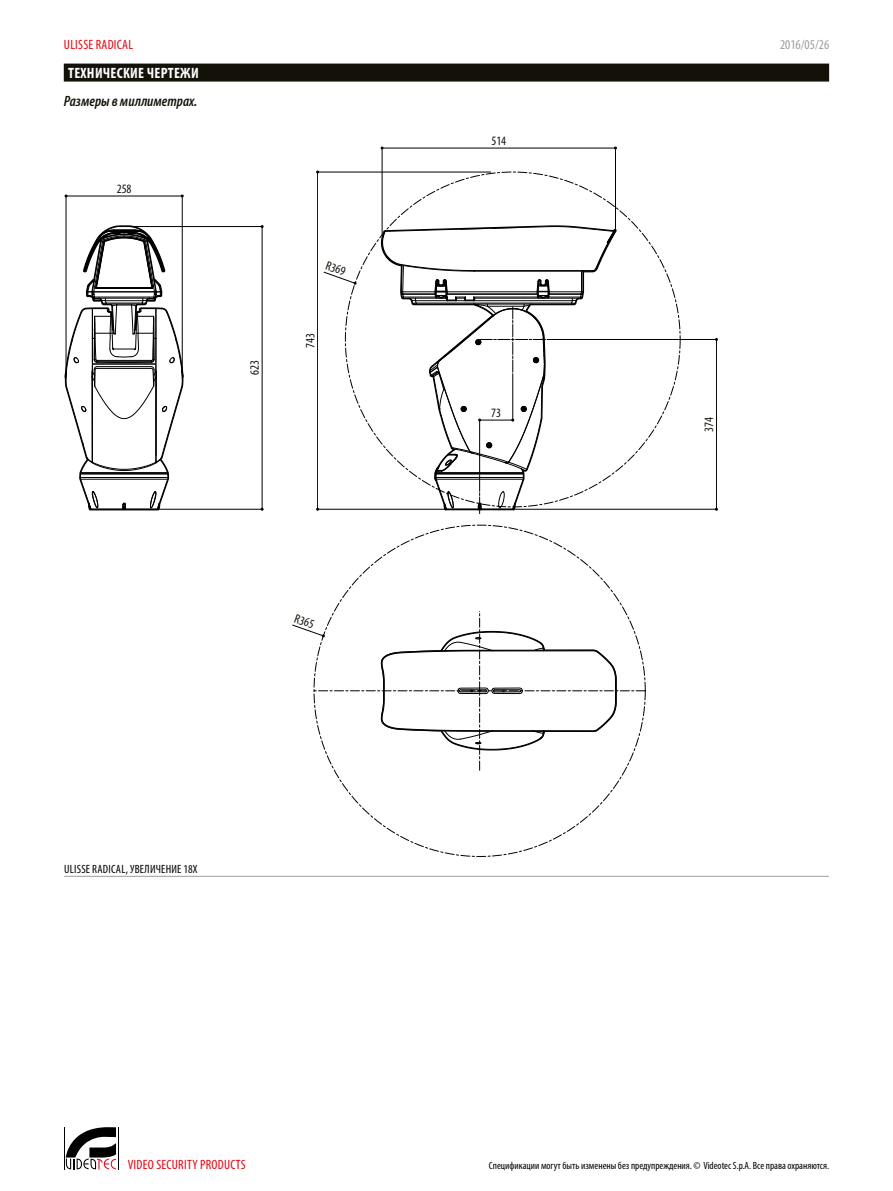
<style>
.page{position:relative;width:893px;height:1191px;background:#fff}
.page>*{position:absolute;margin:0;border:0;box-sizing:border-box;transform-origin:0 0}
.t1{font:italic 600 condensed 15px "Myriad Pro";color:#131108}
.t2{font:700 condensed 15px "Myriad Pro";letter-spacing:.02em;color:#fff}
.t3{font:condensed 13.5px "Myriad Pro";letter-spacing:.02em;color:#e30613}
.t4{font:condensed 13.5px "Myriad Pro";color:#9d9d9c}
.t5{font:condensed 12.75px "Myriad Pro";color:#131108}
.t6{font:condensed 12px "Myriad Pro";letter-spacing:.02em;color:#000}
.t7{font:condensed 10.5px "Myriad Pro";color:#000}
</style>
<div class="page">
<hr style="left:64px;top:1127px;width:1px;height:42px;background:#000">
<hr style="left:118px;top:1127px;width:1px;height:42px;background:#000">
<svg style="left:66px;top:1127px;width:50px;height:42px"></svg>
<div style="left:64px;top:64px;width:765px;height:18px;background:#131108"></div>
<svg style="left:65px;top:225px;width:119px;height:286px"></svg>
<hr style="left:66px;top:196px;width:1px;height:183px;background:#000">
<hr style="left:182px;top:196px;width:1px;height:183px;background:#000">
<hr style="left:66px;top:196px;width:116px;height:1px;background:#000">
<hr style="left:131px;top:226px;width:131px;height:1px;background:#000">
<hr style="left:159px;top:509px;width:103px;height:1px;background:#000">
<hr style="left:262px;top:226px;width:1px;height:283px;background:#000">
<hr style="left:382px;top:148px;width:1px;height:86px;background:#000">
<hr style="left:615px;top:148px;width:1px;height:81px;background:#000">
<hr style="left:382px;top:148px;width:233px;height:1px;background:#000">
<hr style="left:547px;top:339px;width:169px;height:1px;background:#000">
<hr style="left:514px;top:509px;width:202px;height:1px;background:#000">
<hr style="left:716px;top:339px;width:1px;height:170px;background:#000">
<hr style="left:318px;top:172px;width:173px;height:1px;background:#000">
<hr style="left:318px;top:509px;width:127px;height:1px;background:#000">
<hr style="left:317px;top:172px;width:1px;height:337px;background:#000">
<svg style="left:324px;top:272px;width:33px;height:13px"></svg>
<svg style="left:382px;top:226px;width:234px;height:287px"></svg>
<svg style="left:292px;top:611px;width:353px;height:159px"></svg>
<hr style="left:64px;top:876px;width:765px;height:1px;background:#9d9d9c">
<p class="t3" style="left:64px;top:37px;width:71px">ULISSE RADICAL</p>
<p class="t4" style="left:780px;top:37px;width:51px">2016/05/26</p>
<h1 class="t2" style="left:68px;top:64px;width:132px">ТЕХНИЧЕСКИЕ ЧЕРТЕЖИ</h1>
<h1 class="t1" style="left:64px;top:93px;width:135px">Размеры в миллиметрах.</h1>
<p class="t5" style="left:117px;top:182px;width:16px">258</p>
<p class="t5" style="left:248px;top:375px;width:16px;rotate:-90deg">623</p>
<p class="t5" style="left:329px;top:258px;width:22px;rotate:20deg">R369</p>
<p class="t5" style="left:303px;top:348px;width:16px;rotate:-90deg">743</p>
<p class="t6" style="left:64px;top:861px;width:135px">ULISSE RADICAL, УВЕЛИЧЕНИЕ 18X</p>
<p class="t5" style="left:297px;top:611px;width:22px;rotate:19deg">R365</p>
<p class="t5" style="left:491px;top:134px;width:16px">514</p>
<p class="t5" style="left:491px;top:406px;width:11px">73</p>
<p class="t5" style="left:702px;top:432px;width:16px;rotate:-90deg">374</p>
<p class="t3" style="left:128px;top:1156px;width:119px">VIDEO SECURITY PRODUCTS</p>
<p class="t7" style="left:489px;top:1159px;width:342px">Спецификации могут быть изменены без предупреждения. © Videotec S.p.A. Все права охраняются.</p>
</div>
